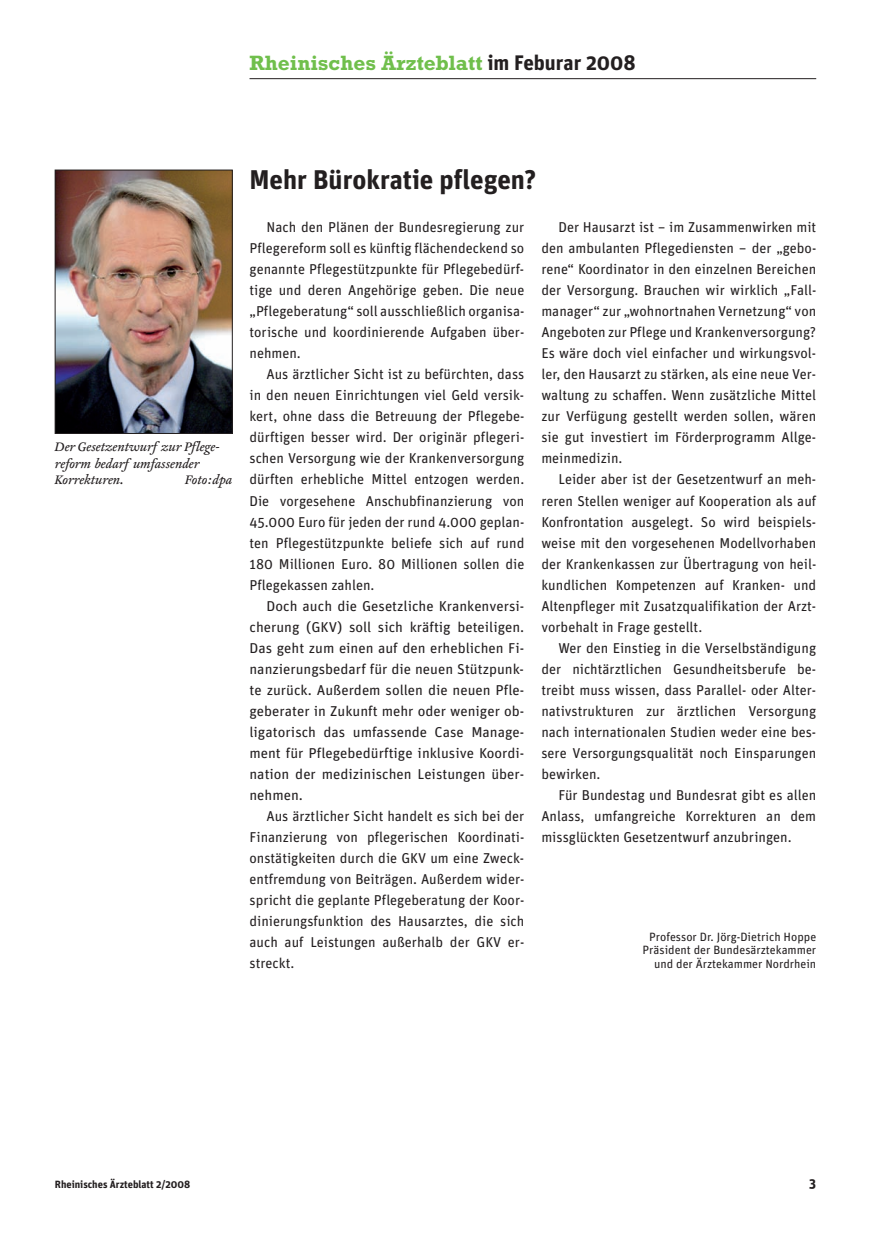
<style>
.page{position:relative;width:871px;height:1234px;background:#fff}
.page>*{position:absolute;margin:0;border:0;box-sizing:border-box;transform-origin:0 0}
.t1{font:700 27px "Unit";color:#231f20}
.t2{font:700 21px "Rockwell";color:#70bf4c}
.t3{font:14.25px/21px "Unit";color:#231f20;text-align:justify}
.t4{font:14.25px/21px "Unit";color:#231f20;text-align:justify;scale:1.04 1}
.t5{font:italic 14.25px/16.5px "Clifford Nine";color:#231f20}
.t6{font:700 13.5px "Unit";color:#231f20}
.t7{font:12px/13.5px "Unit";color:#231f20;text-align:right}
.t8{font:700 10.5px "Unit";color:#231f20}
.s1{font-family:"Unit";color:#231f20}
</style>
<div class="page">
<img style="left:57px;top:172px;width:173px;height:259px">
<div style="left:55px;top:170px;width:177px;height:263px;border:1px solid #231f20"></div>
<hr style="left:249px;top:78px;width:567px;height:1px;background:#231f20">
<h2 class="t2" style="left:249px;top:56px;width:388px">Rheinisches Ärzteblatt <span class="s1">im Feburar 2008</span></h2>
<p class="t5" style="left:55px;top:439px;width:166px">Der Gesetzentwurf zur Pflege&shy;reform bedarf umfassender<br>Korrekturen.</p>
<p class="t5" style="left:185px;top:472px;width:49px">Foto:dpa</p>
<h1 class="t1" style="left:249px;top:169px;width:288px">Mehr Bürokratie pflegen?</h1>
<p class="t3" style="left:249px;top:218px;width:276px;text-indent:17px">Nach den Plänen der Bundesregierung zur Pflegereform soll es künftig flächendeckend so genannte Pflegestützpunkte für Pflegebedürf&shy;tige und deren Angehörige geben. Die neue „Pflegeberatung“ soll ausschließlich organisa&shy;torische und koordinierende Aufgaben über&shy;nehmen.</p>
<p class="t3" style="left:249px;top:365px;width:276px;text-indent:17px">Aus ärztlicher Sicht ist zu befürchten, dass in den neuen Einrichtungen viel Geld versik&shy;kert, ohne dass die Betreuung der Pflegebe&shy;dürftigen besser wird. Der originär pflegeri&shy;schen Versorgung wie der Krankenversorgung dürften erhebliche Mittel entzogen werden.<br>Die vorgesehene Anschubfinanzierung von 45.000 Euro für jeden der rund 4.000 geplan&shy;ten Pflegestützpunkte beliefe sich auf rund 180 Millionen Euro. 80 Millionen sollen die Pflegekassen zahlen.</p>
<p class="t4" style="left:249px;top:596px;width:266px;text-indent:17px">Doch auch die Gesetzliche Krankenversi&shy;cherung (GKV) soll sich kräftig beteiligen.<br>Das geht zum einen auf den erheblichen Fi&shy;nanzierungsbedarf für die neuen Stützpunk&shy;te zurück. Außerdem sollen die neuen Pfle&shy;geberater in Zukunft mehr oder weniger ob&shy;ligatorisch das umfassende Case Manage&shy;ment für Pflegebedürftige inklusive Koordi&shy;nation der medizinischen Leistungen über&shy;nehmen.</p>
<p class="t3" style="left:249px;top:806px;width:276px;text-indent:17px">Aus ärztlicher Sicht handelt es sich bei der Finanzierung von pflegerischen Koordinati&shy;onstätigkeiten durch die GKV um eine Zweck&shy;entfremdung von Beiträgen. Außerdem wider&shy;spricht die geplante Pflegeberatung der Koor&shy;dinierungsfunktion des Hausarztes, die sich auch auf Leistungen außerhalb der GKV er&shy;streckt.</p>
<p class="t3" style="left:541px;top:218px;width:276px;text-indent:17px">Der Hausarzt ist − im Zusammenwirken mit den ambulanten Pflegediensten − der „gebo&shy;rene“ Koordinator in den einzelnen Bereichen der Versorgung. Brauchen wir wirklich „Fall&shy;manager“ zur „wohnortnahen Vernetzung“ von Angeboten zur Pflege und Krankenversorgung?<br>Es wäre doch viel einfacher und wirkungsvol&shy;ler, den Hausarzt zu stärken, als eine neue Ver&shy;waltung zu schaffen. Wenn zusätzliche Mittel zur Verfügung gestellt werden sollen, wären sie gut investiert im Förderprogramm Allge&shy;meinmedizin.</p>
<p class="t3" style="left:541px;top:470px;width:276px;text-indent:17px">Leider aber ist der Gesetzentwurf an meh&shy;reren Stellen weniger auf Kooperation als auf Konfrontation ausgelegt. So wird beispiels&shy;weise mit den vorgesehenen Modellvorhaben der Krankenkassen zur Übertragung von heil&shy;kundlichen Kompetenzen auf Kranken- und Altenpfleger mit Zusatzqualifikation der Arzt&shy;vorbehalt in Frage gestellt.</p>
<p class="t3" style="left:541px;top:638px;width:276px;text-indent:17px">Wer den Einstieg in die Verselbständigung der nichtärztlichen Gesundheitsberufe be&shy;treibt muss wissen, dass Parallel- oder Alter&shy;nativstrukturen zur ärztlichen Versorgung nach internationalen Studien weder eine bes&shy;sere Versorgungsqualität noch Einsparungen bewirken.</p>
<p class="t3" style="left:541px;top:785px;width:276px;text-indent:17px">Für Bundestag und Bundesrat gibt es allen Anlass, umfangreiche Korrekturen an dem missglückten Gesetzentwurf anzubringen.</p>
<p class="t7" style="left:642px;top:930px;width:175px">Professor Dr. Jörg-Dietrich Hoppe<br>Präsident der Bundesärztekammer und der Ärztekammer Nordrhein</p>
<p class="t8" style="left:55px;top:1179px;width:137px">Rheinisches Ärzteblatt 2/2008</p>
<p class="t6" style="left:809px;top:1177px;width:8px">3</p>
</div>
